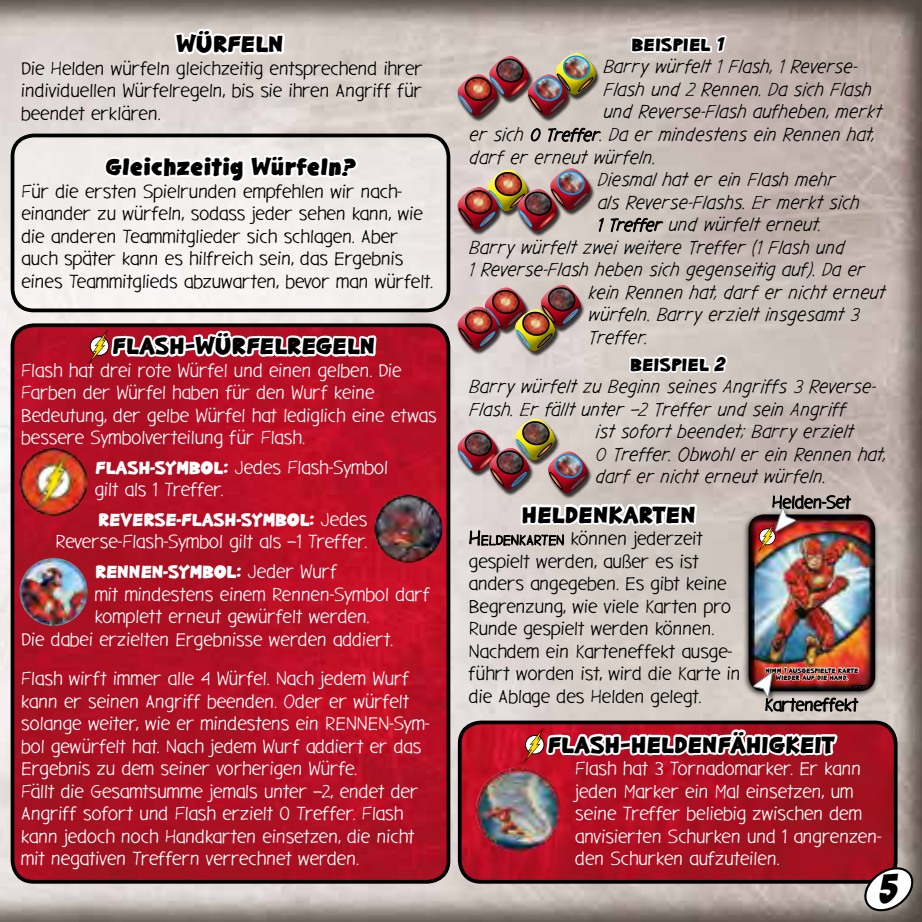
<style>
.page{position:relative;width:922px;height:922px;background:#fff}
.page>*{position:absolute;margin:0;border:0;box-sizing:border-box;transform-origin:0 0}
.t1{font:40px "Bada Boom BB HDS";color:#000}
.t2{font:700 22.5px "Gargle Ex Rg";letter-spacing:-.015em;color:#000}
.t3{font:18.75px/22.5px "Gargle Rg";color:#fff}
.t4{font:italic 18.75px "Gargle Rg";color:#000}
.t5{font:18.75px/22.5px "Gargle Rg";color:#000}
.t6{font:700 17.5px "Gargle Ex Rg";letter-spacing:-.03em;color:#fff}
.t7{font:17.5px "Gargle Rg";color:#000}
.t8{font:700 17.5px "Gargle Ex Rg";letter-spacing:-.01em;color:#000}
.t9{font:700 6.5px/7px "Gargle Ex Rg";letter-spacing:-.02em;color:#000;text-align:center}
.s1{font-family:"Bada Boom BB HDS";font-weight:400;font-size:24.75px}
.s2{font-family:"Gargle Ex Rg";font-weight:700;font-size:17.5px}
.s3{font-family:"Gargle Rg";font-weight:400;font-size:18.75px}
.s4{font-family:"Bada Boom BB HDS";font-weight:400;font-size:19.25px}
.s5{font-size:17.5px}
.s6{font-size:20px}
.s7{font-size:14px}
.s8{font-family:"Bada Boom BB HDS";font-weight:400;font-size:7px}
</style>
<div class="page">
<img style="left:0;top:0;width:921px;height:921px">
<img style="left:13px;top:325px;width:435px;height:556px">
<div style="left:11px;top:323px;width:439px;height:560px;border:4px solid #000;border-radius:21px"></div>
<img style="left:459px;top:722px;width:436px;height:159px">
<div style="left:457px;top:720px;width:440px;height:163px;border:4px solid #000;border-radius:21px"></div>
<svg style="left:861px;top:862px;width:54px;height:53px"></svg>
<svg style="left:170px;top:0;width:117px;height:115px;background:#d2cbc7"></svg>
<svg style="left:88px;top:312px;width:290px;height:105px"></svg>
<svg style="left:628px;top:24px;width:101px;height:32px"></svg>
<svg style="left:530px;top:128px;width:10px;height:14px"></svg>
<svg style="left:548px;top:127px;width:52px;height:15px"></svg>
<svg style="left:598px;top:218px;width:6px;height:14px"></svg>
<svg style="left:610px;top:217px;width:53px;height:15px"></svg>
<svg style="left:627px;top:344px;width:103px;height:32px"></svg>
<svg style="left:523px;top:718px;width:316px;height:45px"></svg>
<img style="left:475px;top:767px;width:86px;height:85px;border-radius:43px">
<div style="left:540px;top:286px;width:45px;height:46px;background:#000;opacity:.75"></div>
<div style="left:537px;top:280px;width:45px;height:31px;background:#d4cbc4"></div>
<div style="left:537px;top:289px;width:45px;height:39px;background:#000;opacity:.5"></div>
<div style="left:481px;top:283px;width:45px;height:30px;background:#dcd3cc"></div>
<div style="left:457px;top:308px;width:45px;height:47px;background:#000;opacity:.75"></div>
<div style="left:454px;top:303px;width:45px;height:30px;background:#dad0cf"></div>
<div style="left:454px;top:312px;width:45px;height:38px;background:#dfd9d6"></div>
<div style="left:514px;top:310px;width:45px;height:47px;background:#000;opacity:.75"></div>
<img style="left:457px;top:284px;width:124px;height:68px">
<div style="left:484px;top:165px;width:45px;height:31px;background:#d9d0cb"></div>
<div style="left:549px;top:169px;width:45px;height:47px;background:#000;opacity:.75"></div>
<div style="left:546px;top:164px;width:45px;height:30px;background:#d5ccc5"></div>
<div style="left:546px;top:173px;width:45px;height:38px;background:#000;opacity:.5"></div>
<div style="left:517px;top:190px;width:45px;height:47px;background:#000;opacity:.75"></div>
<div style="left:457px;top:188px;width:45px;height:48px;background:#000;opacity:.75"></div>
<div style="left:454px;top:183px;width:45px;height:31px;background:#dad0cf"></div>
<div style="left:454px;top:192px;width:45px;height:39px;background:#dfd5d4"></div>
<img style="left:457px;top:168px;width:133px;height:64px">
<div style="left:457px;top:75px;width:45px;height:47px;background:#000;opacity:.75"></div>
<div style="left:454px;top:70px;width:45px;height:31px;background:#cfc6bf"></div>
<div style="left:454px;top:79px;width:45px;height:38px;background:#d2c9c2"></div>
<div style="left:555px;top:54px;width:45px;height:47px;background:#000;opacity:.75"></div>
<div style="left:552px;top:49px;width:45px;height:30px;background:#d3cac3"></div>
<div style="left:552px;top:58px;width:45px;height:38px;background:#000;opacity:.5"></div>
<div style="left:527px;top:75px;width:45px;height:47px;background:#000;opacity:.75"></div>
<img style="left:457px;top:52px;width:139px;height:65px">
<div style="left:13px;top:135px;width:435px;height:175px;background:#f2efee;border-radius:21px"></div>
<svg style="left:104px;top:150px;width:258px;height:39px"></svg>
<div style="left:11px;top:133px;width:439px;height:179px;border:4px solid #000;border-radius:21px"></div>
<div style="left:511px;top:414px;width:45px;height:31px;background:#dbd2cc"></div>
<div style="left:454px;top:425px;width:45px;height:31px;background:#ded4d3"></div>
<div style="left:454px;top:434px;width:45px;height:39px;background:#dfd5d4"></div>
<svg style="left:457px;top:418px;width:242px;height:129px;background:#c4b5b0"></svg>
<img style="left:19px;top:448px;width:69px;height:68px;border-radius:34px">
<img style="left:374px;top:494px;width:68px;height:68px;border-radius:34px">
<img style="left:19px;top:557px;width:69px;height:68px;border-radius:34px">
<div style="left:741px;top:511px;width:137px;height:187px;background:#000;opacity:.7"></div>
<img style="left:748px;top:489px;width:127px;height:223px">
<p class="t2" style="left:176px;top:31px;width:109px">WÜRFELN</p>
<p class="t5" style="left:21px;top:57px;width:403px;text-align:justify">Die Helden würfeln gleichzeitig entsprechend ihrer individuellen Würfelregeln, bis sie ihren Angriff für beendet erklären.</p>
<p class="t2" style="left:105px;top:154px;width:251px">Gleichzeitig Würfeln?</p>
<p class="t5" style="left:21px;top:180px;width:413px">Für die ersten Spielrunden empfehlen wir nach&shy;einander zu würfeln, sodass jeder sehen kann, wie die anderen Teammitglieder sich schlagen. Aber auch später kann es hilfreich sein, das Ergebnis eines Teammitglieds abzuwarten, bevor man würfelt.</p>
<p class="t2" style="left:112px;top:332px;width:265px">FLASH<span class="s1">-</span>WÜRFELREGELN</p>
<p class="t3" style="left:21px;top:359px;width:417px">Flash hat drei rote Würfel und einen gelben. Die Farben der Würfel haben für den Wurf keine Bedeutung, der gelbe Würfel hat lediglich eine etwas bessere Symbolverteilung für Flash.</p>
<p class="t3" style="left:95px;top:456px;width:295px"><span class="s2">FLASH-SYMBOL:</span> Jedes Flash-Symbol gilt als 1 Treffer.</p>
<p class="t6" style="left:98px;top:509px;width:271px">REVERSE-FLASH-SYMBOL: <span class="s3">Jedes</span></p>
<p class="t3" style="left:56px;top:530px;width:313px">Reverse-Flash-Symbol gilt als –1 Treffer.</p>
<p class="t6" style="left:95px;top:561px;width:244px">RENNEN-SYMBOL: <span class="s3">Jeder Wurf</span></p>
<p class="t3" style="left:95px;top:582px;width:337px">mit mindestens einem Rennen-Symbol darf</p>
<p class="t3" style="left:95px;top:605px;width:276px">komplett erneut gewürfelt werden.</p>
<p class="t3" style="left:21px;top:627px;width:373px">Die dabei erzielten Ergebnisse werden addiert.</p>
<p class="t3" style="left:21px;top:667px;width:410px">Flash wirft immer alle 4 Würfel. Nach jedem Wurf kann er seinen Angriff beenden. Oder er würfelt solange weiter, wie er mindestens ein RENNEN-Sym&shy;bol gewürfelt hat. Nach jedem Wurf addiert er das Ergebnis zu dem seiner vorherigen Würfe.<br>Fällt die Gesamtsumme jemals unter –2, endet der Angriff sofort und Flash erzielt 0 Treffer. Flash kann jedoch noch Handkarten einsetzen, die nicht mit negativen Treffern verrechnet werden.</p>
<p class="t8" style="left:631px;top:34px;width:94px">BEISPIEL <span class="s4">1</span></p>
<p class="t4" style="left:603px;top:56px;width:255px">Barry würfelt 1 Flash, 1 Reverse-</p>
<p class="t4" style="left:603px;top:78px;width:270px">Flash und 2 Rennen. Da sich Flash</p>
<p class="t4" style="left:603px;top:101px;width:280px">und Reverse-Flash aufheben, merkt</p>
<p class="t4" style="left:469px;top:123px;width:406px">er sich <span class="s5">0 Treffer</span>. Da er mindestens ein Rennen hat,</p>
<p class="t4" style="left:469px;top:146px;width:188px">darf er erneut würfeln.</p>
<p class="t4" style="left:597px;top:168px;width:239px">Diesmal hat er ein Flash mehr</p>
<p class="t4" style="left:597px;top:191px;width:263px">als Reverse-Flashs. Er merkt sich</p>
<p class="t4" style="left:597px;top:213px;width:225px"><span class="s5">1 Treffer</span> und würfelt erneut.</p>
<p class="t4" style="left:469px;top:236px;width:377px">Barry würfelt zwei weitere Treffer (1 Flash und</p>
<p class="t4" style="left:469px;top:258px;width:397px">1 Reverse-Flash heben sich gegenseitig auf). Da er</p>
<p class="t4" style="left:587px;top:281px;width:298px">kein Rennen hat, darf er nicht erneut</p>
<p class="t4" style="left:587px;top:303px;width:272px">würfeln. Barry erzielt insgesamt 3</p>
<p class="t4" style="left:587px;top:326px;width:61px">Treffer.</p>
<p class="t8" style="left:630px;top:354px;width:96px">BEISPIEL <span class="s4">2</span></p>
<p class="t4" style="left:469px;top:375px;width:407px">Barry würfelt zu Beginn seines Angriffs 3 Reverse-</p>
<p class="t4" style="left:469px;top:398px;width:378px">Flash. Er fällt unter –2 Treffer und sein Angriff</p>
<p class="t4" style="left:595px;top:420px;width:260px">ist sofort beendet; Barry erzielt</p>
<p class="t4" style="left:595px;top:443px;width:291px">0 Treffer. Obwohl er ein Rennen hat,</p>
<p class="t4" style="left:595px;top:465px;width:232px">darf er nicht erneut würfeln.</p>
<p class="t2" style="left:521px;top:501px;width:176px">HELDENKARTEN</p>
<p class="t5" style="left:469px;top:527px;width:273px"><span class="s6">H</span><span class="s7">ELDENKARTEN</span> können jederzeit gespielt werden, außer es ist anders angegeben. Es gibt keine<br>Begrenzung, wie viele Karten pro<br>Runde gespielt werden können.<br>Nachdem ein Karteneffekt ausge&shy;führt worden ist, wird die Karte in die Ablage des Helden gelegt.</p>
<p class="t2" style="left:547px;top:731px;width:290px">FLASH<span class="s1">-</span>HELDENFÄHIGKEIT</p>
<p class="t3" style="left:575px;top:757px;width:307px">Flash hat 3 Tornadomarker. Er kann jeden Marker ein Mal einsetzen, um seine Treffer beliebig zwischen dem anvisierten Schurken und 1 angrenzen&shy;den Schurken aufzuteilen.</p>
<p class="t7" style="left:771px;top:491px;width:80px">Helden-Set</p>
<p class="t9" style="left:765px;top:666px;width:94px">NIMM <span class="s8">1</span> AUSGESPIELTE KARTE<br>WIEDER AUF DIE HAND.</p>
<p class="t7" style="left:764px;top:694px;width:95px">Karteneffekt</p>
<h1 class="t1" style="left:879px;top:867px;width:19px">5</h1>
</div>
